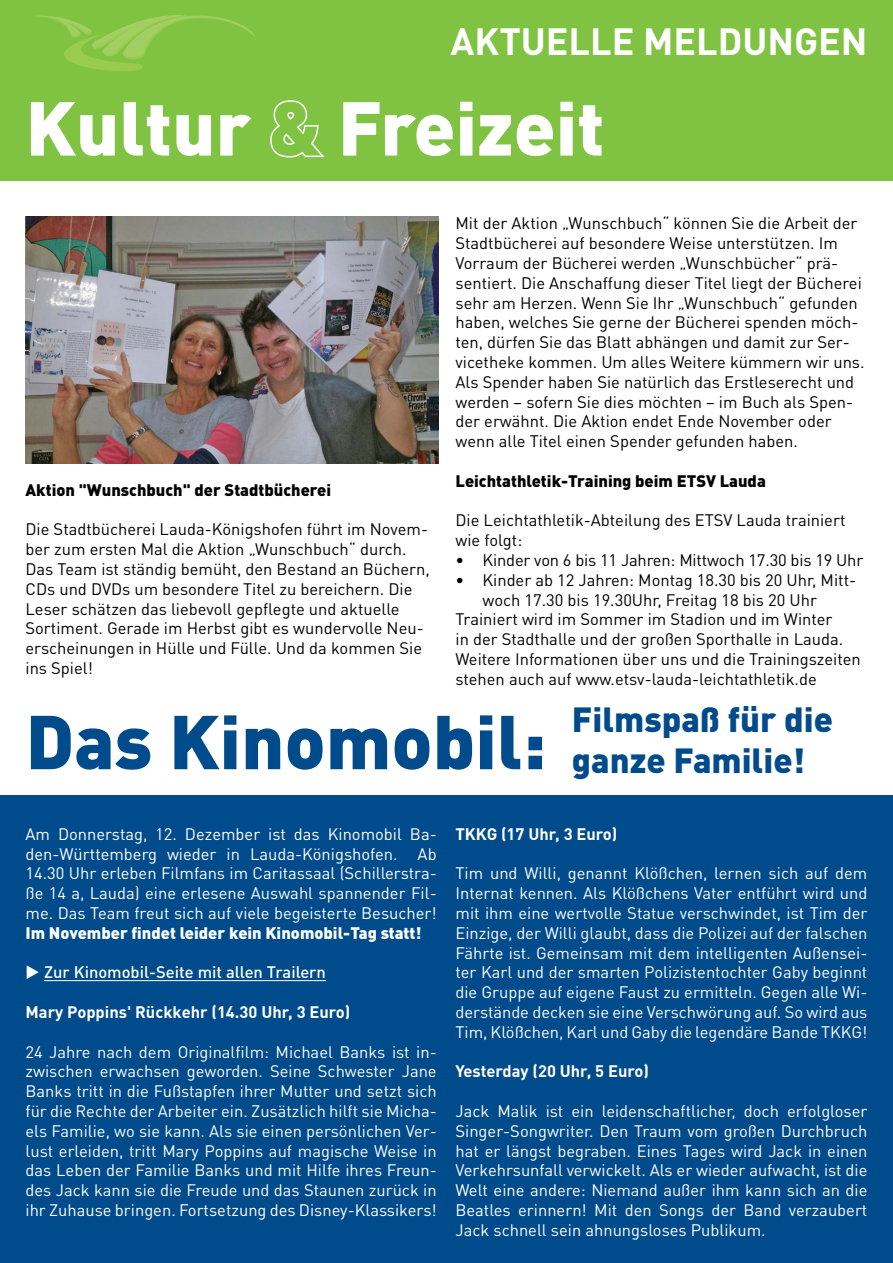
<style>
.page{position:relative;width:893px;height:1263px;background:#fff}
.page>*{position:absolute;margin:0;border:0;box-sizing:border-box;transform-origin:0 0}
.t1{font:900 75px "DIN Pro";color:#fff}
.t2{font:900 75px "DIN Pro";color:#004b8c}
.t3{font:700 37.5px "DIN Pro";color:#fff}
.t4{font:900 34.5px/41.4px "DIN Pro";color:#004b8c}
.t5{font:16.5px/19.8px "DIN Pro";color:#fff;text-align:justify}
.t6{font:16.5px/19.8px "DIN Pro";color:#000}
.t7{font:700 16.5px "DIN Pro";color:#fff}
.t8{font:900 16.5px "DIN Pro";color:#000}
.t9{font:900 16.5px "DIN Pro";color:#fff}
.t10{font:500 16.5px "DIN Pro";color:#fff}
.s1{color:#80c342}
</style>
<div class="page">
<div style="left:0;top:0;width:893px;height:180px;background:#80c342"></div>
<svg style="left:270px;top:100px;width:55px;height:58px"></svg>
<svg style="left:38px;top:15px;width:217px;height:56px"></svg>
<div style="left:0;top:796px;width:893px;height:467px;background:#004b8c"></div>
<hr style="left:44px;top:980px;width:282px;height:1px;background:#fff">
<img style="left:26px;top:217px;width:413px;height:246px">
<h2 class="t3" style="left:451px;top:15px;width:418px">AKTUELLE MELDUNGEN</h2>
<h1 class="t1" style="left:26px;top:77px;width:580px">Kultur <span class="s1">&amp;</span> Freizeit</h1>
<p class="t8" style="left:26px;top:479px;width:307px">Aktion "Wunschbuch" der Stadtbücherei</p>
<p class="t6" style="left:26px;top:519px;width:406px">Die Stadtbücherei Lauda-Königshofen führt im Novem&shy;ber zum ersten Mal die Aktion „Wunschbuch“ durch.<br>Das Team ist ständig bemüht, den Bestand an Büchern, CDs und DVDs um besondere Titel zu bereichern. Die Leser schätzen das liebevoll gepflegte und aktuelle Sortiment. Gerade im Herbst gibt es wundervolle Neu&shy;erscheinungen in Hülle und Fülle. Und da kommen Sie ins Spiel!</p>
<p class="t6" style="left:455px;top:213px;width:411px">Mit der Aktion „Wunschbuch“ können Sie die Arbeit der Stadtbücherei auf besondere Weise unterstützen. Im Vorraum der Bücherei werden „Wunschbücher“ prä&shy;sentiert. Die Anschaffung dieser Titel liegt der Bücherei sehr am Herzen. Wenn Sie Ihr „Wunschbuch“ gefunden haben, welches Sie gerne der Bücherei spenden möch&shy;ten, dürfen Sie das Blatt abhängen und damit zur Ser&shy;vicetheke kommen. Um alles Weitere kümmern wir uns.<br>Als Spender haben Sie natürlich das Erstleserecht und werden – sofern Sie dies möchten – im Buch als Spen&shy;der erwähnt. Die Aktion endet Ende November oder wenn alle Titel einen Spender gefunden haben.</p>
<p class="t8" style="left:455px;top:470px;width:312px">Leichtathletik-Training beim ETSV Lauda</p>
<p class="t6" style="left:455px;top:510px;width:391px">Die Leichtathletik-Abteilung des ETSV Lauda trainiert wie folgt:</p>
<p class="t6" style="left:455px;top:549px;width:409px">• Kinder von 6 bis 11 Jahren: Mittwoch 17.30 bis 19 Uhr</p>
<p class="t6" style="left:455px;top:569px;width:402px">• Kinder ab 12 Jahren: Montag 18.30 bis 20 Uhr, Mitt-</p>
<p class="t6" style="left:482px;top:589px;width:336px">woch 17.30 bis 19.30Uhr, Freitag 18 bis 20 Uhr</p>
<p class="t6" style="left:455px;top:609px;width:378px">Trainiert wird im Sommer im Stadion und im Winter</p>
<p class="t6" style="left:455px;top:629px;width:389px">in der Stadthalle und der großen Sporthalle in Lauda.</p>
<p class="t6" style="left:455px;top:648px;width:407px">Weitere Informationen über uns und die Trainingszeiten</p>
<p class="t6" style="left:455px;top:668px;width:363px">stehen auch auf www.etsv-lauda-leichtathletik.de</p>
<h1 class="t2" style="left:26px;top:691px;width:522px">Das Kinomobil:</h1>
<h3 class="t4" style="left:572px;top:697px;width:262px">Filmspaß für die ganze Familie!</h3>
<p class="t5" style="left:26px;top:823px;width:413px">Am Donnerstag, 12. Dezember ist das Kinomobil Ba&shy;den-Württemberg wieder in Lauda-Königshofen. Ab 14.30 Uhr erleben Filmfans im Caritassaal (Schillerstra&shy;ße 14 a, Lauda) eine erlesene Auswahl spannender Fil&shy;me. Das Team freut sich auf viele begeisterte Besucher!</p>
<p class="t9" style="left:26px;top:921px;width:398px">Im November findet leider kein Kinomobil-Tag statt!</p>
<p class="t10" style="left:26px;top:961px;width:302px">◆ Zur Kinomobil-Seite mit allen Trailern</p>
<p class="t7" style="left:26px;top:1001px;width:326px">Mary Poppins' Rückkehr (14.30 Uhr, 3 Euro)</p>
<p class="t5" style="left:26px;top:1041px;width:413px">24 Jahre nach dem Originalfilm: Michael Banks ist in&shy;zwischen erwachsen geworden. Seine Schwester Jane Banks tritt in die Fußstapfen ihrer Mutter und setzt sich für die Rechte der Arbeiter ein. Zusätzlich hilft sie Micha&shy;els Familie, wo sie kann. Als sie einen persönlichen Ver&shy;lust erleiden, tritt Mary Poppins auf magische Weise in das Leben der Familie Banks und mit Hilfe ihres Freun&shy;des Jack kann sie die Freude und das Staunen zurück in ihr Zuhause bringen. Fortsetzung des Disney-Klassikers!</p>
<p class="t7" style="left:455px;top:822px;width:163px">TKKG (17 Uhr, 3 Euro)</p>
<p class="t5" style="left:455px;top:863px;width:413px">Tim und Willi, genannt Klößchen, lernen sich auf dem Internat kennen. Als Klößchens Vater entführt wird und mit ihm eine wertvolle Statue verschwindet, ist Tim der Einzige, der Willi glaubt, dass die Polizei auf der falschen Fährte ist. Gemeinsam mit dem intelligenten Außensei&shy;ter Karl und der smarten Polizistentochter Gaby beginnt die Gruppe auf eigene Faust zu ermitteln. Gegen alle Wi&shy;derstände decken sie eine Verschwörung auf. So wird aus Tim, Klößchen, Karl und Gaby die legendäre Bande TKKG!</p>
<p class="t7" style="left:455px;top:1060px;width:195px">Yesterday (20 Uhr, 5 Euro)</p>
<p class="t5" style="left:455px;top:1100px;width:413px">Jack Malik ist ein leidenschaftlicher, doch erfolgloser Singer-Songwriter. Den Traum vom großen Durchbruch hat er längst begraben. Eines Tages wird Jack in einen Verkehrsunfall verwickelt. Als er wieder aufwacht, ist die Welt eine andere: Niemand außer ihm kann sich an die Beatles erinnern! Mit den Songs der Band verzaubert Jack schnell sein ahnungsloses Publikum.</p>
</div>
